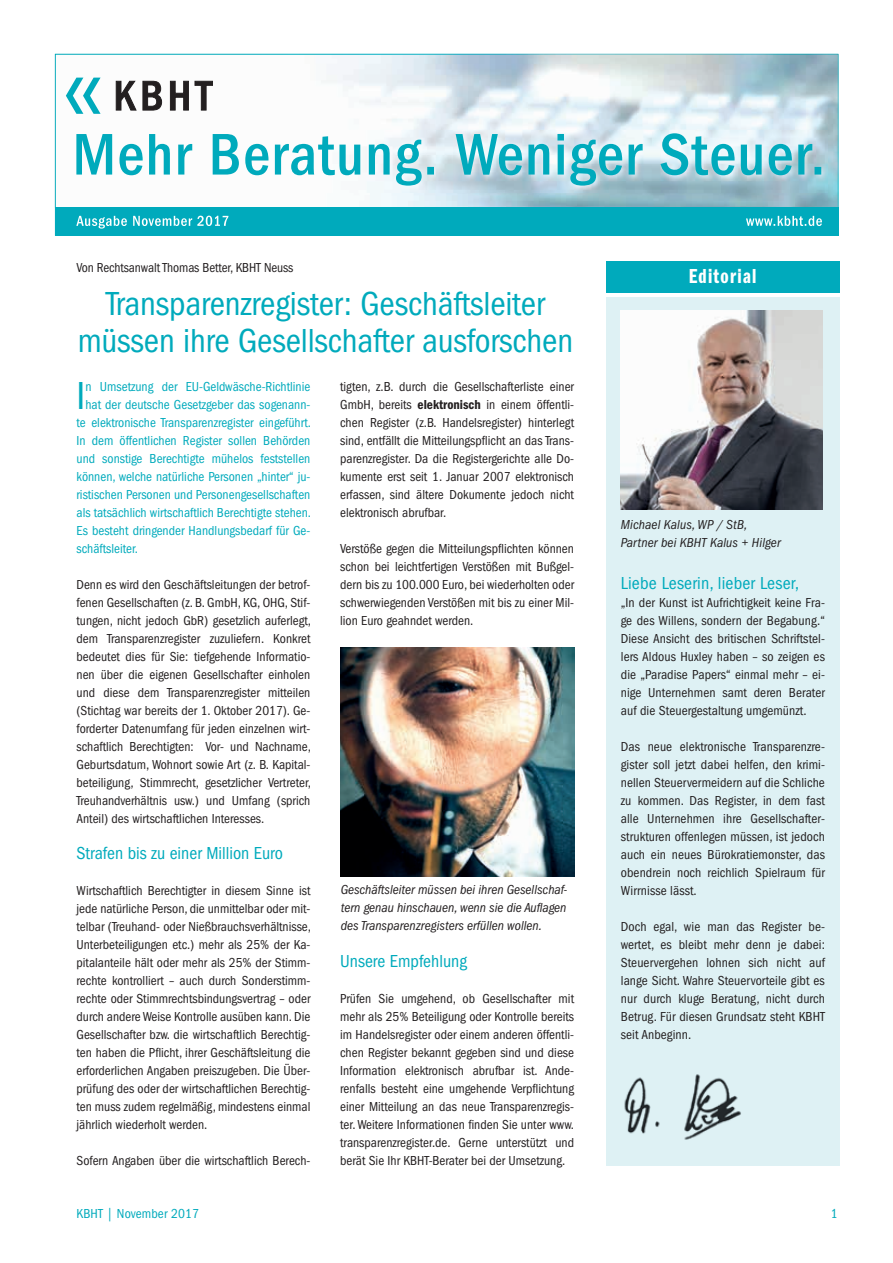
<style>
.page{position:relative;width:893px;height:1263px;background:#fff}
.page>*{position:absolute;margin:0;border:0;box-sizing:border-box;transform-origin:0 0}
.t1{font:condensed 40.5px "Franklin Gothic";color:#00aabc}
.t2{font:condensed 34.5px/37.5px "Franklin Gothic";letter-spacing:-.005em;color:#00aabc;text-align:center}
.t3{font:21px "Franklin Gothic Demi Cmpr";letter-spacing:.06em;color:#fff}
.t4{font:condensed 18px "Franklin Gothic";color:#00aabc}
.t5{font:condensed 13.5px/18px "Franklin Gothic";color:#231f20;text-align:justify}
.t6{font:condensed 13.5px "Franklin Gothic";color:#00aabc}
.t7{font:italic condensed 13.5px/18px "Franklin Gothic";color:#231f20}
.s1{font-weight:600}
</style>
<div class="page">
<img style="left:340px;top:648px;width:234px;height:228px">
<img style="left:55px;top:54px;width:783px;height:154px">
<div style="left:55px;top:208px;width:783px;height:28px;background:#00aabc"></div>
<img style="left:73px;top:130px;width:754px;height:62px">
<svg style="left:76px;top:133px;width:745px;height:53px"></svg>
<svg style="left:66px;top:78px;width:35px;height:36px"></svg>
<svg style="left:115px;top:81px;width:47px;height:30px"></svg>
<svg style="left:170px;top:81px;width:43px;height:30px"></svg>
<div style="left:606px;top:298px;width:233px;height:868px;background:#def1f4"></div>
<div style="left:606px;top:261px;width:233px;height:31px;background:#00aabc"></div>
<img style="left:621px;top:310px;width:202px;height:199px">
<svg style="left:746px;top:216px;width:76px;height:10px"></svg>
<svg style="left:76px;top:216px;width:152px;height:13px"></svg>
<img style="left:624px;top:1074px;width:117px;height:66px">
<p class="t5" style="left:77px;top:258px;width:218px">Von Rechtsanwalt Thomas Better, KBHT Neuss</p>
<h2 class="t2" style="left:78px;top:285px;width:497px">Transparenzregister: Geschäftsleiter müssen ihre Gesellschafter ausforschen</h2>
<h1 class="t1" style="left:77px;top:373px;width:10px">I</h1>
<p class="t6" style="left:85px;top:379px;width:226px">n Umsetzung der EU-Geldwäsche-Richtlinie</p>
<p class="t6" style="left:85px;top:397px;width:226px">hat der deutsche Gesetzgeber das sogenann-</p>
<p class="t6" style="left:77px;top:415px;width:236px">te elektronische Transparenzregister eingeführt.</p>
<p class="t6" style="left:77px;top:433px;width:235px">In dem öffentlichen Register sollen Behörden</p>
<p class="t6" style="left:77px;top:451px;width:235px">und sonstige Berechtigte mühelos feststellen</p>
<p class="t6" style="left:77px;top:469px;width:235px">können, welche natürliche Personen „hinter“ ju-</p>
<p class="t6" style="left:77px;top:487px;width:235px">ristischen Personen und Personengesellschaften</p>
<p class="t6" style="left:77px;top:505px;width:236px">als tatsächlich wirtschaftlich Berechtigte stehen.</p>
<p class="t6" style="left:77px;top:523px;width:235px">Es besteht dringender Handlungsbedarf für Ge-</p>
<p class="t6" style="left:77px;top:541px;width:63px">schäftsleiter.</p>
<p class="t5" style="left:77px;top:576px;width:236px">Denn es wird den Geschäftsleitungen der betrof&shy;fenen Gesellschaften (z. B. GmbH, KG, OHG, Stif&shy;tungen, nicht jedoch GbR) gesetzlich auferlegt, dem Transparenzregister zuzuliefern. Konkret bedeutet dies für Sie: tiefgehende Informatio&shy;nen über die eigenen Gesellschafter einholen und diese dem Transparenzregister mitteilen (Stichtag war bereits der 1. Oktober 2017). Ge&shy;forderter Datenumfang für jeden einzelnen wirt&shy;schaftlich Berechtigten: Vor- und Nachname, Geburtsdatum, Wohnort sowie Art (z. B. Kapital&shy;beteiligung, Stimmrecht, gesetzlicher Vertreter, Treuhandverhältnis usw.) und Umfang (sprich Anteil) des wirtschaftlichen Interesses.</p>
<h3 class="t4" style="left:77px;top:843px;width:208px">Strafen bis zu einer Million Euro</h3>
<p class="t5" style="left:77px;top:882px;width:236px">Wirtschaftlich Berechtigter in diesem Sinne ist jede natürliche Person, die unmittelbar oder mit&shy;telbar (Treuhand- oder Nießbrauchsverhältnisse, Unterbeteiligungen etc.) mehr als 25% der Ka&shy;pitalanteile hält oder mehr als 25% der Stimm&shy;rechte kontrolliert – auch durch Sonderstimm&shy;rechte oder Stimmrechtsbindungsvertrag – oder durch andere Weise Kontrolle ausüben kann. Die Gesellschafter bzw. die wirtschaftlich Berechtig&shy;ten haben die Pflicht, ihrer Geschäftsleitung die erforderlichen Angaben preiszugeben. Die Über&shy;prüfung des oder der wirtschaftlichen Berechtig&shy;ten muss zudem regelmäßig, mindestens einmal jährlich wiederholt werden.</p>
<p class="t5" style="left:77px;top:1152px;width:235px">Sofern Angaben über die wirtschaftlich Berech-</p>
<p class="t6" style="left:77px;top:1206px;width:124px">KBHT | November 2017</p>
<p class="t5" style="left:340px;top:378px;width:235px">tigten, z.B. durch die Gesellschafterliste einer GmbH, bereits <span class="s1">elektronisch</span> in einem öffentli&shy;chen Register (z.B. Handelsregister) hinterlegt sind, entfällt die Mitteilungspflicht an das Trans&shy;parenzregister. Da die Registergerichte alle Do&shy;kumente erst seit 1. Januar 2007 elektronisch erfassen, sind ältere Dokumente jedoch nicht elektronisch abrufbar.</p>
<p class="t5" style="left:340px;top:539px;width:235px">Verstöße gegen die Mitteilungspflichten können schon bei leichtfertigen Verstößen mit Bußgel&shy;dern bis zu 100.000 Euro, bei wiederholten oder schwerwiegenden Verstößen mit bis zu einer Mil&shy;lion Euro geahndet werden.</p>
<p class="t7" style="left:341px;top:881px;width:228px;text-align:justify">Geschäftsleiter müssen bei ihren Gesellschaf&shy;tern genau hinschauen, wenn sie die Auflagen des Transparenzregisters erfüllen wollen.</p>
<h3 class="t4" style="left:340px;top:951px;width:128px">Unsere Empfehlung</h3>
<p class="t5" style="left:340px;top:990px;width:235px">Prüfen Sie umgehend, ob Gesellschafter mit mehr als 25% Beteiligung oder Kontrolle bereits im Handelsregister oder einem anderen öffentli&shy;chen Register bekannt gegeben sind und diese Information elektronisch abrufbar ist. Ande&shy;renfalls besteht eine umgehende Verpflichtung einer Mitteilung an das neue Transparenzregis&shy;ter. Weitere Informationen finden Sie unter www. transparenzregister.de. Gerne unterstützt und berät Sie Ihr KBHT-Berater bei der Umsetzung.</p>
<h3 class="t3" style="left:689px;top:265px;width:69px">Editorial</h3>
<p class="t7" style="left:621px;top:516px;width:161px">Michael Kalus, WP / StB,<br>Partner bei KBHT Kalus + Hilger</p>
<h3 class="t4" style="left:621px;top:573px;width:180px">Liebe Leserin, lieber Leser,</h3>
<p class="t5" style="left:621px;top:594px;width:206px">„In der Kunst ist Aufrichtigkeit keine Fra&shy;ge des Willens, sondern der Begabung.“ Diese Ansicht des britischen Schriftstel&shy;lers Aldous Huxley haben – so zeigen es die „Paradise Papers“ einmal mehr – ei&shy;nige Unternehmen samt deren Berater auf die Steuergestaltung umgemünzt.</p>
<p class="t5" style="left:621px;top:738px;width:206px">Das neue elektronische Transparenzre&shy;gister soll jetzt dabei helfen, den krimi&shy;nellen Steuervermeidern auf die Schliche zu kommen. Das Register, in dem fast alle Unternehmen ihre Gesellschafter&shy;strukturen offenlegen müssen, ist jedoch auch ein neues Bürokratiemonster, das obendrein noch reichlich Spielraum für Wirrnisse lässt.</p>
<p class="t5" style="left:621px;top:918px;width:206px">Doch egal, wie man das Register be&shy;wertet, es bleibt mehr denn je dabei:<br>Steuervergehen lohnen sich nicht auf lange Sicht. Wahre Steuervorteile gibt es nur durch kluge Beratung, nicht durch Betrug. Für diesen Grundsatz steht KBHT seit Anbeginn.</p>
<p class="t6" style="left:831px;top:1206px;width:8px">1</p>
</div>
